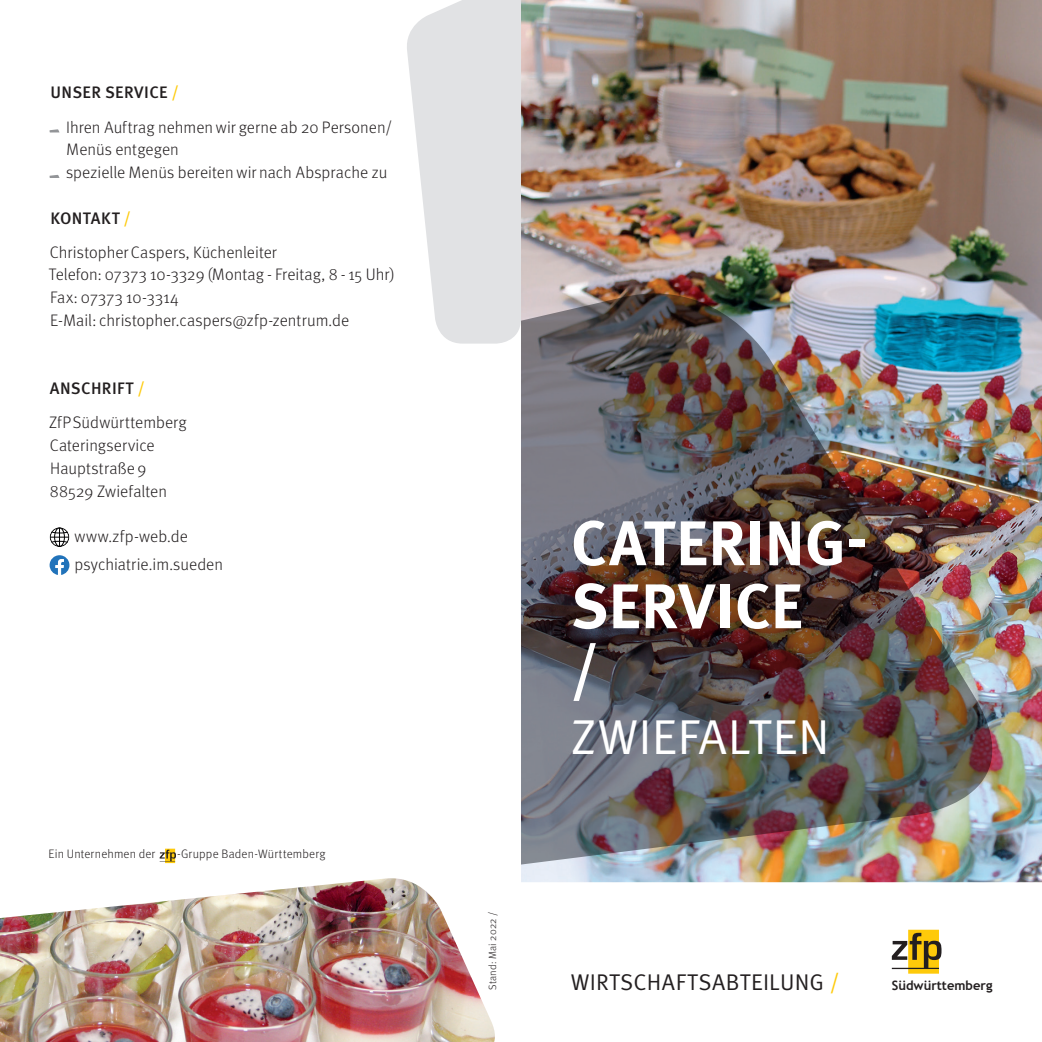
<style>
.page{position:relative;width:1042px;height:1042px;background:#fff}
.page>*{position:absolute;margin:0;border:0;box-sizing:border-box;transform-origin:0 0}
.t1{font:700 63px/63px "Meta Pro";letter-spacing:.005em;color:#fff}
.t2{font:49px "Meta Pro Norm";color:#fff}
.t3{font:22.75px "Meta Pro Norm";letter-spacing:.015em;color:#231f20}
.t4{font:300 16.62px/22.8px "Meta Pro";letter-spacing:.005em;color:#231f20}
.t5{font:700 12.95px "Trebuchet MS";color:#231f20}
.t6{font:300 12.25px "Meta Pro";letter-spacing:.015em;color:#231f20}
.t7{font:300 10.5px "Meta Pro";letter-spacing:.02em;color:#231f20}
.s1{font-weight:500}
.s2{font-weight:500;color:#feca0a}
.s3{color:#feca0a}
</style>
<div class="page">
<img style="left:521px;top:0;width:521px;height:882px">
<div style="left:908px;top:929px;width:31px;height:44px;background:#feca0a"></div>
<svg style="left:892px;top:933px;width:49px;height:35px"></svg>
<hr style="left:892px;top:968px;width:47px;height:1px;background:#231f20">
<svg style="left:165px;top:848px;width:10px;height:15px"></svg>
<svg style="left:160px;top:849px;width:16px;height:13px"></svg>
<svg style="left:50px;top:129px;width:10px;height:3px"></svg>
<svg style="left:50px;top:175px;width:10px;height:3px"></svg>
<div style="left:50px;top:527px;width:19px;height:20px;border:1px solid #000001;border-radius:50%"></div>
<div style="left:54px;top:527px;width:11px;height:20px;border:1px solid #000001;border-radius:50%"></div>
<svg style="left:50px;top:528px;width:19px;height:18px"></svg>
<svg style="left:50px;top:555px;width:19px;height:20px"></svg>
<svg style="left:407px;top:0;width:114px;height:344px"></svg>
<img style="left:0;top:878px;width:495px;height:164px">
<img style="left:521px;top:275px;width:480px;height:589px">
<p class="t4" style="left:66px;top:75px;width:328px;line-height:34.1px;text-indent:-16px"><span class="s1">UNSER SERVICE</span> <span class="s2">/<br></span>Ihren Auftrag nehmen wir gerne ab 20 Personen/</p>
<p class="t4" style="left:66px;top:137px;width:323px">Menüs entgegen<br>spezielle Menüs bereiten wir nach Absprache zu</p>
<p class="t4" style="left:50px;top:200px;width:229px;line-height:34.1px"><span class="s1">KONTAKT</span> <span class="s2">/<br></span>Christopher Caspers, Küchenleiter</p>
<p class="t4" style="left:49px;top:262px;width:347px">Telefon: 07373 10-3329 (Montag - Freitag, 8 - 15 Uhr)<br>Fax: 07373 10-3314<br>E-Mail: christopher.caspers@zfp-zentrum.de</p>
<p class="t4" style="left:49px;top:370px;width:139px;line-height:34.1px"><span class="s1">ANSCHRIFT</span> <span class="s2">/<br></span>ZfP Südwürttemberg</p>
<p class="t4" style="left:50px;top:433px;width:119px">Cateringservice<br>Hauptstraße 9<br>88529 Zwiefalten</p>
<p class="t4" style="left:74px;top:521px;width:150px;line-height:28px">www.zfp-web.de psychiatrie.im.sueden</p>
<h1 class="t1" style="left:570px;top:508px;width:298px">CATERING-<br>SERVICE<br>/</h1>
<h2 class="t2" style="left:571px;top:700px;width:260px">ZWIEFALTEN</h2>
<p class="t6" style="left:49px;top:845px;width:108px">Ein Unternehmen der</p>
<p class="t6" style="left:177px;top:845px;width:150px">-Gruppe Baden-Württemberg</p>
<p class="t7" style="left:485px;top:990px;width:80px;rotate:-90deg">Stand: Mai 2022 /</p>
<h3 class="t3" style="left:571px;top:964px;width:271px">WIRTSCHAFTSABTEILUNG <span class="s3">/</span></h3>
<p class="t5" style="left:892px;top:977px;width:102px">Südwürttemberg</p>
</div>
